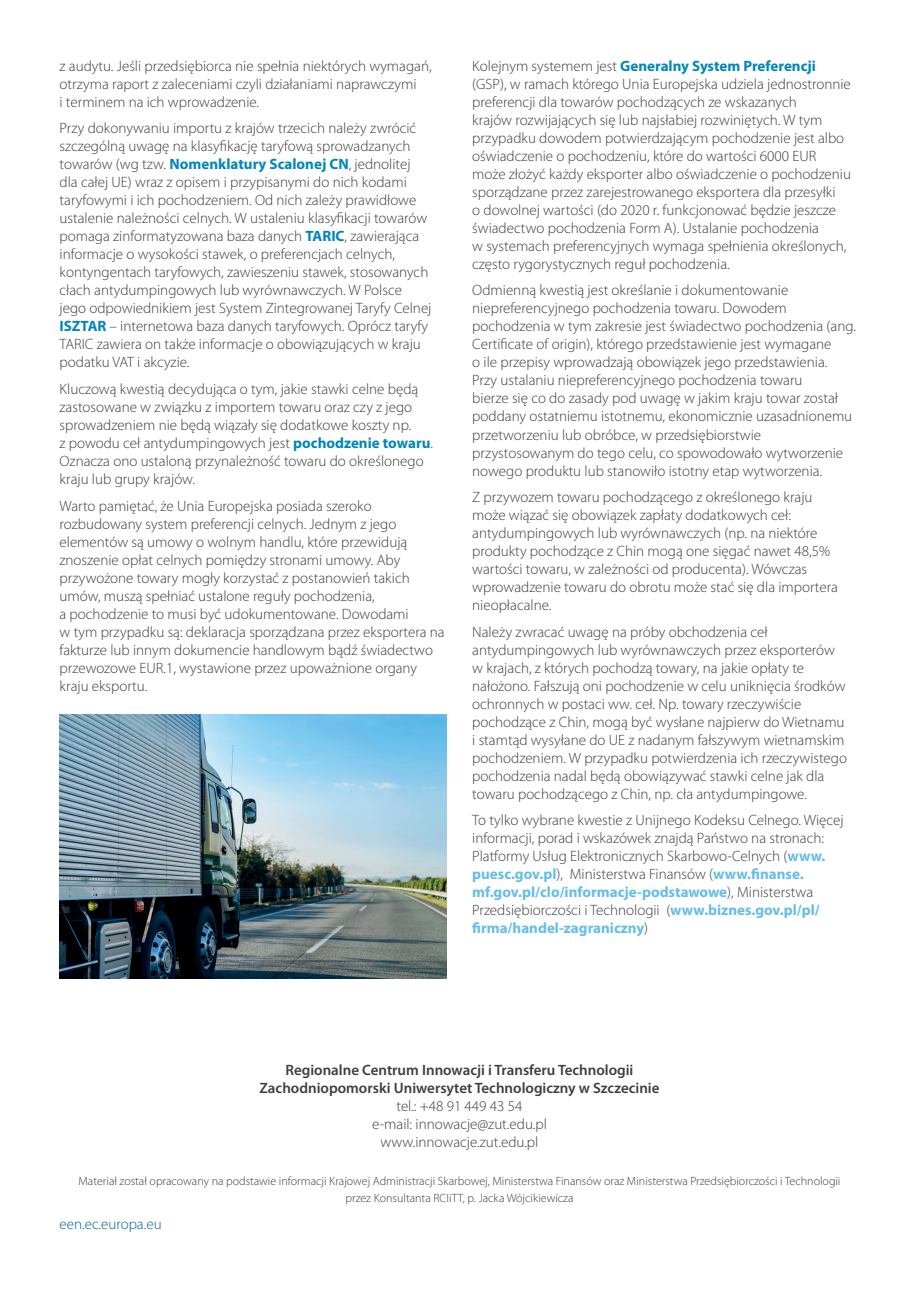
<style>
.page{position:relative;width:919px;height:1289px;background:#fff}
.page>*{position:absolute;margin:0;border:0;box-sizing:border-box;transform-origin:0 0}
.t1{font:300 15px/18px "Myriad Pro";color:#3e3e3f}
.t2{font:600 15px/18px "Myriad Pro";color:#3e3e3f;text-align:center}
.t3{font:300 15px "Myriad Pro";color:#006486}
.t4{font:300 12px/16.5px "Myriad Pro";color:#3e3e3f;text-align:center}
.s1{font-weight:700;color:#0086bb}
.s2{font-weight:700;color:#65bdea}
</style>
<div class="page">
<img style="left:60px;top:714px;width:386px;height:264px">
<p class="t1" style="left:60px;top:57px;width:373px">z audytu. Jeśli przedsiębiorca nie spełnia niektórych wymagań, otrzyma raport z zaleceniami czyli działaniami naprawczymi<br>i terminem na ich wprowadzenie.</p>
<p class="t1" style="left:60px;top:120px;width:373px">Przy dokonywaniu importu z krajów trzecich należy zwrócić szczególną uwagę na klasyfikację taryfową sprowadzanych towarów (wg tzw. <span class="s1">Nomenklatury Scalonej CN</span>, jednolitej dla całej UE) wraz z opisem i przypisanymi do nich kodami taryfowymi i ich pochodzeniem. Od nich zależy prawidłowe ustalenie należności celnych. W ustaleniu klasyfikacji towarów pomaga zinformatyzowana baza danych <span class="s1">TARIC</span>, zawierająca informacje o wysokości stawek, o preferencjach celnych, kontyngentach taryfowych, zawieszeniu stawek, stosowanych cłach antydumpingowych lub wyrównawczych. W Polsce jego odpowiednikiem jest System Zintegrowanej Taryfy Celnej <span class="s1">ISZTAR</span> – internetowa baza danych taryfowych. Oprócz taryfy TARIC zawiera on także informacje o obowiązujących w kraju podatku VAT i akcyzie.</p>
<p class="t1" style="left:60px;top:380px;width:375px">Kluczową kwestią decydująca o tym, jakie stawki celne będą zastosowane w związku z importem towaru oraz czy z jego sprowadzeniem nie będą wiązały się dodatkowe koszty np.<br>z powodu ceł antydumpingowych jest <span class="s1">pochodzenie towaru</span>.<br>Oznacza ono ustaloną przynależność towaru do określonego kraju lub grupy krajów.</p>
<p class="t1" style="left:60px;top:497px;width:386px">Warto pamiętać, że Unia Europejska posiada szeroko rozbudowany system preferencji celnych. Jednym z jego elementów są umowy o wolnym handlu, które przewidują znoszenie opłat celnych pomiędzy stronami umowy. Aby przywożone towary mogły korzystać z postanowień takich umów, muszą spełniać ustalone reguły pochodzenia,<br>a pochodzenie to musi być udokumentowane. Dowodami<br>w tym przypadku są: deklaracja sporządzana przez eksportera na fakturze lub innym dokumencie handlowym bądź świadectwo przewozowe EUR.1, wystawione przez upoważnione organy kraju eksportu.</p>
<p class="t1" style="left:472px;top:57px;width:380px">Kolejnym systemem jest <span class="s1">Generalny System Preferencji </span>(GSP), w ramach którego Unia Europejska udziela jednostronnie preferencji dla towarów pochodzących ze wskazanych<br>krajów rozwijających się lub najsłabiej rozwiniętych. W tym przypadku dowodem potwierdzającym pochodzenie jest albo oświadczenie o pochodzeniu, które do wartości 6000 EUR może złożyć każdy eksporter albo oświadczenie o pochodzeniu sporządzane przez zarejestrowanego eksportera dla przesyłki<br>o dowolnej wartości (do 2020 r. funkcjonować będzie jeszcze świadectwo pochodzenia Form A). Ustalanie pochodzenia<br>w systemach preferencyjnych wymaga spełnienia określonych, często rygorystycznych reguł pochodzenia.</p>
<p class="t1" style="left:472px;top:282px;width:385px">Odmienną kwestią jest określanie i dokumentowanie niepreferencyjnego pochodzenia towaru. Dowodem pochodzenia w tym zakresie jest świadectwo pochodzenia (ang.<br>Certificate of origin), którego przedstawienie jest wymagane<br>o ile przepisy wprowadzają obowiązek jego przedstawienia.<br>Przy ustalaniu niepreferencyjnego pochodzenia towaru<br>bierze się co do zasady pod uwagę w jakim kraju towar został poddany ostatniemu istotnemu, ekonomicznie uzasadnionemu przetworzeniu lub obróbce, w przedsiębiorstwie przystosowanym do tego celu, co spowodowało wytworzenie nowego produktu lub stanowiło istotny etap wytworzenia.</p>
<p class="t1" style="left:472px;top:488px;width:367px">Z przywozem towaru pochodzącego z określonego kraju może wiązać się obowiązek zapłaty dodatkowych ceł: antydumpingowych lub wyrównawczych (np. na niektóre produkty pochodzące z Chin mogą one sięgać nawet 48,5% wartości towaru, w zależności od producenta). Wówczas wprowadzenie towaru do obrotu może stać się dla importera nieopłacalne.</p>
<p class="t1" style="left:472px;top:623px;width:376px">Należy zwracać uwagę na próby obchodzenia ceł antydumpingowych lub wyrównawczych przez eksporterów w krajach, z których pochodzą towary, na jakie opłaty te nałożono. Fałszują oni pochodzenie w celu uniknięcia środków ochronnych w postaci ww. ceł. Np. towary rzeczywiście pochodzące z Chin, mogą być wysłane najpierw do Wietnamu i stamtąd wysyłane do UE z nadanym fałszywym wietnamskim pochodzeniem. W przypadku potwierdzenia ich rzeczywistego pochodzenia nadal będą obowiązywać stawki celne jak dla towaru pochodzącego z Chin, np. cła antydumpingowe.</p>
<p class="t1" style="left:472px;top:811px;width:373px">To tylko wybrane kwestie z Unijnego Kodeksu Celnego. Więcej informacji, porad i wskazówek znajdą Państwo na stronach:<br>Platformy Usług Elektronicznych Skarbowo-Celnych (<span class="s2">www. puesc.gov.pl</span>), Ministerstwa Finansów (<span class="s2">www.finanse. mf.gov.pl/clo/informacje-podstawowe</span>), Ministerstwa Przedsiębiorczości i Technologii (<span class="s2">www.biznes.gov.pl/pl/ firma/handel-zagraniczny</span>)</p>
<p class="t2" style="left:259px;top:1060px;width:401px">Regionalne Centrum Innowacji i Transferu Technologii<br>Zachodniopomorski Uniwersytet Technologiczny w Szczecinie</p>
<p class="t1" style="left:372px;top:1096px;width:176px;text-align:center">tel.: +48 91 449 43 54<br>e-mail: innowacje@zut.edu.pl www.innowacje.zut.edu.pl</p>
<p class="t4" style="left:78px;top:1173px;width:763px">Materiał został opracowany na podstawie informacji Krajowej Administracji Skarbowej, Ministerstwa Finansów oraz Ministerstwa Przedsiębiorczości i Technologii przez Konsultanta RCIiTT, p. Jacka Wójcikiewicza</p>
<p class="t3" style="left:60px;top:1215px;width:104px">een.ec.europa.eu</p>
</div>
